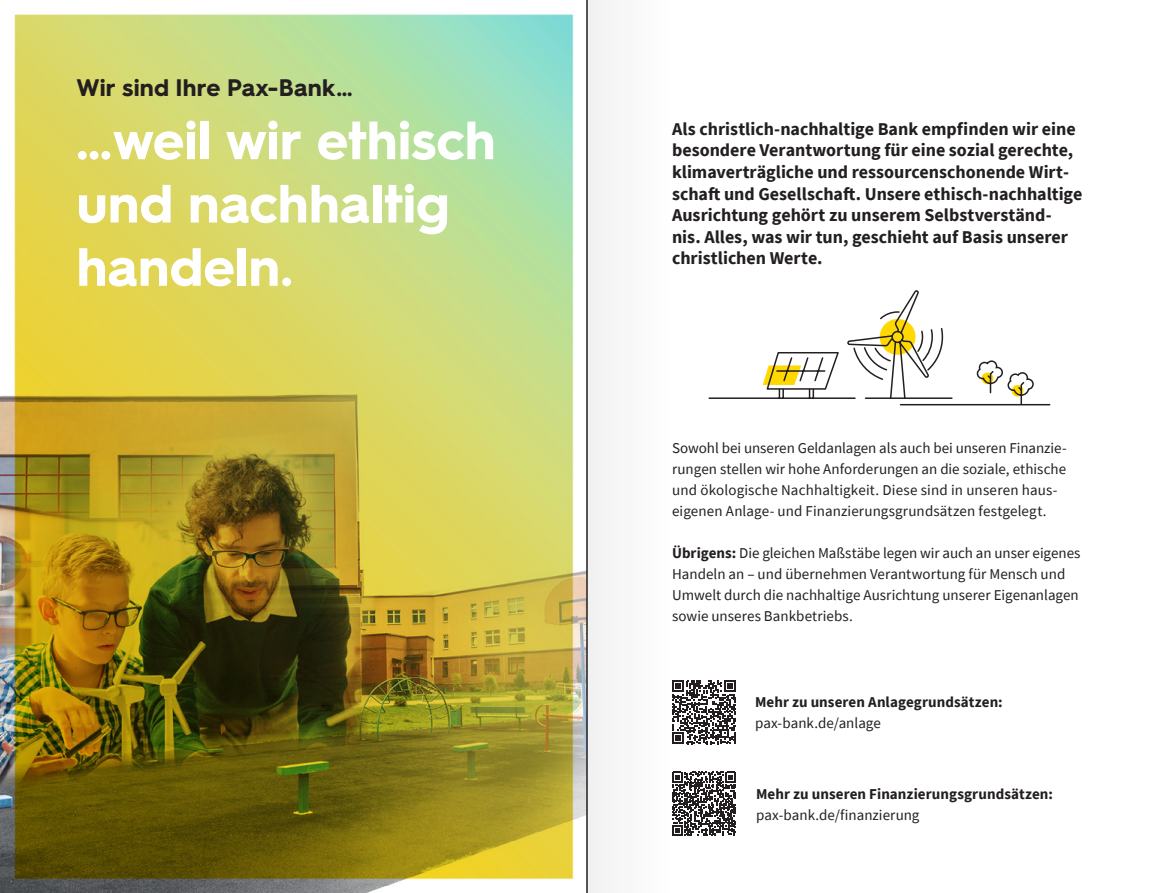
<style>
.page{position:relative;width:1174px;height:893px;background:#fff}
.page>*{position:absolute;margin:0;border:0;box-sizing:border-box;transform-origin:0 0}
.t1{font:700 54px/63.3px "PAX Hurme";color:#fff}
.t2{font:700 24px "PAX Hurme";letter-spacing:.005em;color:#231f20}
.t3{font:700 18px/21.6px "Source Sans Pro";color:#231f20}
.t4{font:15px/21px "Source Sans Pro";color:#231f20}
.t5{font:700 15px "Source Sans Pro";letter-spacing:.005em;color:#231f20}
.s1{font-weight:700}
</style>
<div class="page">
<img style="left:0;top:0;width:587px;height:893px">
<svg style="left:715px;top:680px;width:21px;height:64px"></svg>
<svg style="left:715px;top:772px;width:21px;height:64px"></svg>
<hr style="left:709px;top:397px;width:146px;height:2px;background:#231f20">
<svg style="left:762px;top:290px;width:289px;height:116px"></svg>
<div style="left:587px;top:0;width:128px;height:893px;background:#fafafa"></div>
<h2 class="t2" style="left:77px;top:71px;width:277px">Wir sind Ihre Pax-Bank…</h2>
<h1 class="t1" style="left:77px;top:105px;width:421px">…weil wir ethisch und nachhaltig handeln.</h1>
<p class="t3" style="left:672px;top:118px;width:412px">Als christlich-nachhaltige Bank empfinden wir eine besondere Verantwortung für eine sozial gerechte, klimaverträgliche und ressourcenschonende Wirt&shy;schaft und Gesellschaft. Unsere ethisch-nachhaltige Ausrichtung gehört zu unserem Selbstverständ&shy;nis. Alles, was wir tun, geschieht auf Basis unserer christlichen Werte.</p>
<p class="t4" style="left:672px;top:438px;width:396px">Sowohl bei unseren Geldanlagen als auch bei unseren Finanzie&shy;rungen stellen wir hohe Anforderungen an die soziale, ethische und ökologische Nachhaltigkeit. Diese sind in unseren haus&shy;eigenen Anlage- und Finanzierungsgrundsätzen festgelegt.</p>
<p class="t4" style="left:672px;top:543px;width:410px"><span class="s1">Übrigens:</span> Die gleichen Maßstäbe legen wir auch an unser eigenes Handeln an – und übernehmen Verantwortung für Mensch und Umwelt durch die nachhaltige Ausrichtung unserer Eigenanlagen sowie unseres Bankbetriebs.</p>
<p class="t5" style="left:755px;top:692px;width:249px">Mehr zu unseren Anlagegrundsätzen:</p>
<p class="t4" style="left:755px;top:713px;width:127px">pax-bank.de/anlage</p>
<p class="t5" style="left:756px;top:784px;width:298px">Mehr zu unseren Finanzierungsgrundsätzen:</p>
<p class="t4" style="left:756px;top:804px;width:165px">pax-bank.de/finanzierung</p>
</div>
